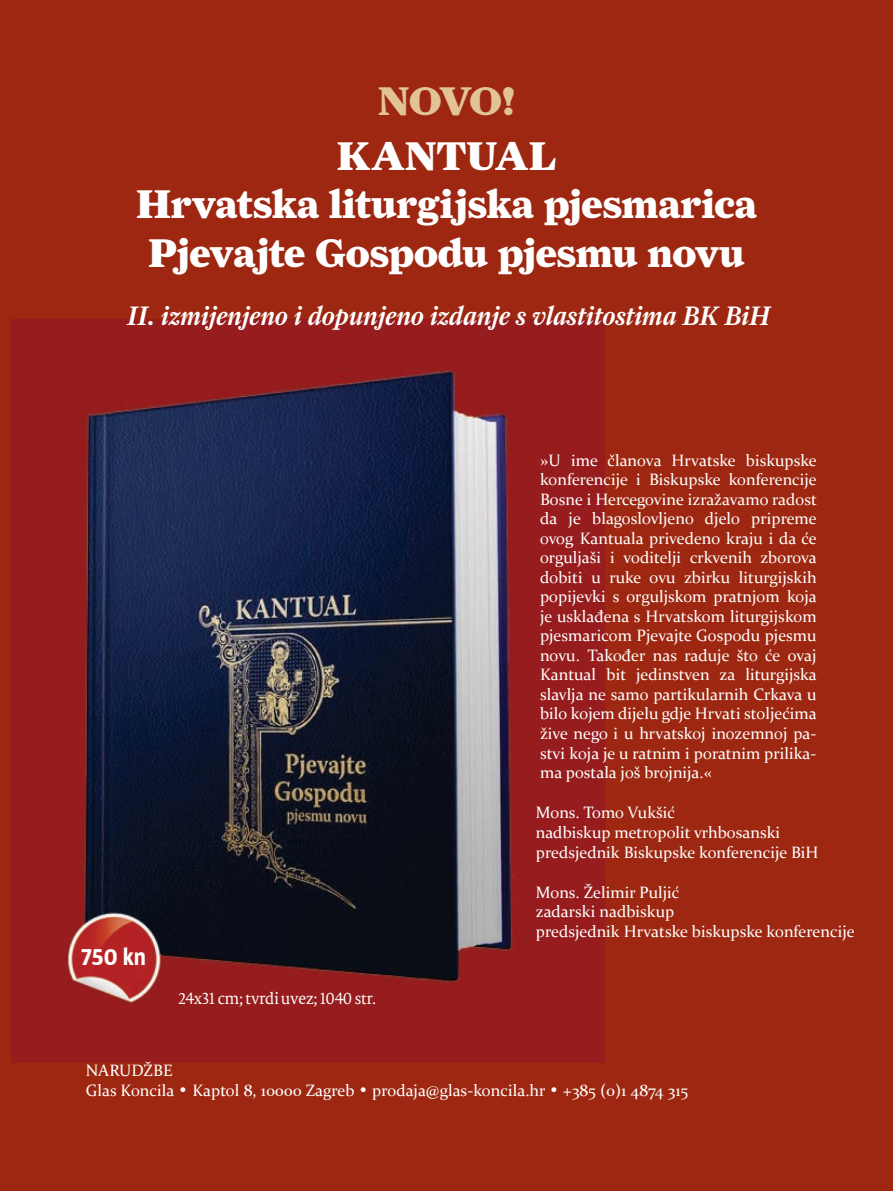
<style>
.page{position:relative;width:893px;height:1191px;background:#9d2710}
.page>*{position:absolute;margin:0;border:0;box-sizing:border-box;transform-origin:0 0}
.t1{font:900 40.2px/48px "Farnham Display";color:#fff;text-align:center}
.t2{font:900 40.2px "Farnham Display";color:#e1c395}
.t3{font:italic 500 26.85px "Farnham Display";color:#fff}
.t4{font:700 24.15px "Taz T9";color:#fff}
.t5{font:16.8px "Glas Koncila T9";letter-spacing:-.01em;color:#fff}
.t6{font:16.5px/19.5px "Constantia";color:#fff}
.s1{font-family:"Zapf Humanist 601 BT";font-style:italic}
</style>
<div class="page">
<img style="left:11px;top:319px;width:594px;height:744px">
<img style="left:68px;top:910px;width:94px;height:93px">
<h1 class="t2" style="left:378px;top:77px;width:138px">NOVO!</h1>
<h1 class="t1" style="left:136px;top:132px;width:622px">KANTUAL<br>Hrvatska liturgijska pjesmarica<br>Pjevajte Gospodu pjesmu novu</h1>
<h2 class="t3" style="left:128px;top:300px;width:644px">II. izmijenjeno i dopunjeno izdanje s vlastitostima BK BiH</h2>
<p class="t6" style="left:540px;top:450px;width:278px;text-align:justify">»U ime članova Hrvatske biskupske konferencije i Biskupske konferencije Bosne i Hercegovine izražavamo radost da je blagoslovljeno djelo pripreme ovog Kantuala privedeno kraju i da će orguljaši i voditelji crkvenih zborova dobiti u ruke ovu zbirku liturgijskih popijevki s orguljskom pratnjom koja je usklađena s Hrvatskom liturgijskom pjesmaricom Pjevajte Gospodu pjesmu novu. Također nas raduje što će ovaj Kantual bit jedinstven za liturgijska slavlja ne samo partikularnih Crkava u bilo kojem dijelu gdje Hrvati stoljećima žive nego i u hrvatskoj inozemnoj pa&shy;stvi koja je u ratnim i poratnim prilika&shy;ma postala još brojnija.«</p>
<h3 class="t4" style="left:81px;top:939px;width:66px">750 kn</h3>
<p class="t5" style="left:179px;top:986px;width:199px">24x31 cm; tvrdi uvez; 1040 str.</p>
<p class="t6" style="left:536px;top:802px;width:284px">Mons. Tomo Vukšić<br>nadbiskup metropolit vrhbosanski predsjednik Biskupske konferencije BiH</p>
<p class="t6" style="left:536px;top:881px;width:320px">Mons. Želimir Puljić<br>zadarski nadbiskup<br>predsjednik Hrvatske biskupske konferencije</p>
<p class="t6" style="left:86px;top:1059px;width:604px">NARUDŽBE<br>Glas Koncila <span class="s1">•</span> Kaptol 8, 10000 Zagreb <span class="s1">•</span> prodaja@glas-koncila.hr <span class="s1">•</span> +385 (0)1 4874 315</p>
</div>
